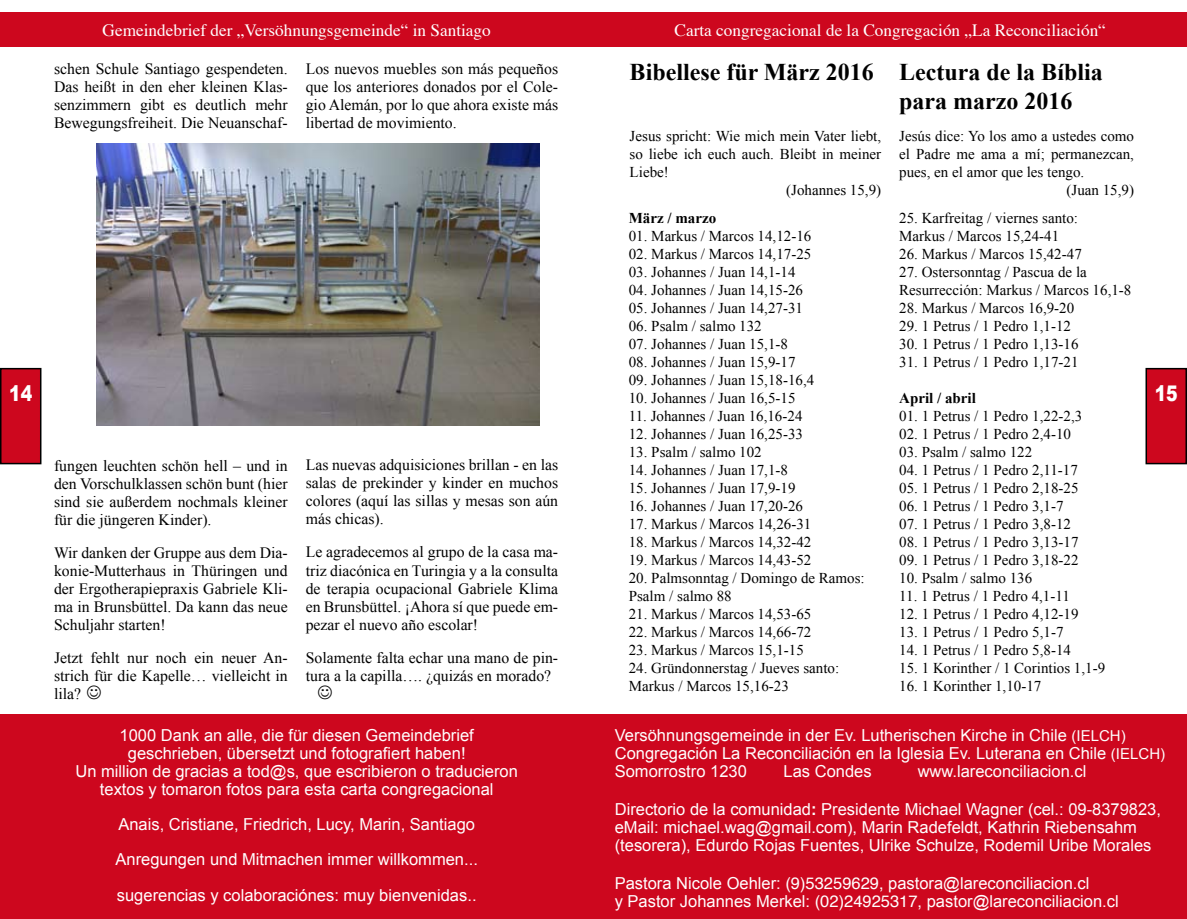
<style>
.page{position:relative;width:1187px;height:919px;background:#fff}
.page>*{position:absolute;margin:0;border:0;box-sizing:border-box;transform-origin:0 0}
.t1{font:700 24px/28.8px "Times New Roman";color:#000}
.t2{font:900 21.6px "Arial";color:#fff;scale:.8 1}
.t3{font:17.25px "Times";color:#fff}
.t4{font:16.5px/18.1px "Arial";color:#fff}
.t5{font:15.75px/18px "Times New Roman";color:#000;text-align:justify}
.t6{font:15px/18px "Times New Roman";color:#000}
.t7{font:700 15px "Times New Roman";color:#000}
.s1{font-size:15px}
.s2{font-weight:700}
.s3{font-family:"Helvetica"}
</style>
<div class="page">
<div style="left:1px;top:368px;width:40px;height:95px;background:#cd071e"></div>
<div style="left:0;top:368px;width:41px;height:96px;border:2px solid #000"></div>
<div style="left:0;top:13px;width:593px;height:34px;background:#cd071e"></div>
<div style="left:593px;top:13px;width:593px;height:34px;background:#cd071e"></div>
<div style="left:1146px;top:368px;width:40px;height:95px;background:#cd071e"></div>
<div style="left:1145px;top:368px;width:41px;height:96px;border:2px solid #000"></div>
<div style="left:593px;top:714px;width:593px;height:204px;background:#cd071e"></div>
<div style="left:0;top:714px;width:593px;height:204px;background:#cd071e"></div>
<img style="left:97px;top:144px;width:442px;height:281px">
<h2 class="t2" style="left:9px;top:378px;width:30px">14</h2>
<p class="t3" style="left:103px;top:14px;width:390px">Gemeindebrief der „Versöhnungsgemeinde“ in Santiago</p>
<p class="t3" style="left:674px;top:14px;width:433px">Carta congregacional de la Congregación „La Reconciliación“</p>
<p class="t5" style="left:54px;top:60px;width:235px">schen Schule Santiago gespendeten.<br>Das heißt in den eher kleinen Klas&shy;senzimmern gibt es deutlich mehr Bewegungsfreiheit. Die Neuanschaf-</p>
<p class="t5" style="left:306px;top:59px;width:254px">Los nuevos muebles son más pequeños que los anteriores donados por el Cole&shy;gio Alemán, por lo que ahora existe más libertad de movimiento.</p>
<p class="t5" style="left:54px;top:456px;width:235px">fungen leuchten schön hell – und in den Vorschulklassen schön bunt (hier sind sie außerdem nochmals kleiner für die jüngeren Kinder).</p>
<p class="t5" style="left:54px;top:543px;width:235px">Wir danken der Gruppe aus dem Dia&shy;konie-Mutterhaus in Thüringen und der Ergotherapiepraxis Gabriele Kli&shy;ma in Brunsbüttel. Da kann das neue Schuljahr starten!</p>
<p class="t5" style="left:54px;top:648px;width:235px">Jetzt fehlt nur noch ein neuer An&shy;strich für die Kapelle… vielleicht in lila?</p>
<p class="t5" style="left:306px;top:456px;width:254px">Las nuevas adquisiciones brillan - en las salas de prekinder y kinder en muchos colores (aquí las sillas y mesas son aún más chicas).</p>
<p class="t5" style="left:306px;top:543px;width:254px">Le agradecemos al grupo de la casa ma&shy;triz diacónica en Turingia y a la consulta de terapia ocupacional Gabriele Klima en Brunsbüttel. ¡Ahora sí que puede em&shy;pezar el nuevo año escolar!</p>
<p class="t5" style="left:306px;top:648px;width:254px">Solamente falta echar una mano de pin&shy;tura a la capilla…. ¿quizás en morado?</p>
<p class="t4" style="left:75px;top:725px;width:444px;text-align:center">1000 Dank an alle, die für diesen Gemeindebrief geschrieben, übersetzt und fotografiert haben!<br>Un million de gracias a tod@s, que escribieron o traducieron textos y tomaron fotos para esta carta congregacional</p>
<p class="t4" style="left:115px;top:807px;width:364px;line-height:35.1px">Anais, Cristiane, Friedrich, Lucy, Marin, Santiago<br>Anregungen und Mitmachen immer willkommen... sugerencias y colaboraciónes: muy bienvenidas..</p>
<h1 class="t1" style="left:629px;top:57px;width:246px">Bibellese für März 2016</h1>
<p class="t6" style="left:629px;top:127px;width:253px">Jesus spricht: Wie mich mein Vater liebt,</p>
<p class="t6" style="left:629px;top:145px;width:253px">so liebe ich euch auch. Bleibt in meiner</p>
<p class="t6" style="left:629px;top:163px;width:41px">Liebe!</p>
<p class="t6" style="left:786px;top:181px;width:96px">(Johannes 15,9)</p>
<p class="t7" style="left:628px;top:208px;width:89px">März / marzo</p>
<p class="t6" style="left:628px;top:227px;width:184px">01. Markus / Marcos 14,12-16</p>
<p class="t6" style="left:628px;top:245px;width:184px">02. Markus / Marcos 14,17-25</p>
<p class="t6" style="left:628px;top:263px;width:168px">03. Johannes / Juan 14,1-14</p>
<p class="t6" style="left:628px;top:281px;width:176px">04. Johannes / Juan 14,15-26</p>
<p class="t6" style="left:628px;top:299px;width:176px">05. Johannes / Juan 14,27-31</p>
<p class="t6" style="left:628px;top:317px;width:134px">06. Psalm / salmo 132</p>
<p class="t6" style="left:628px;top:335px;width:161px">07. Johannes / Juan 15,1-8</p>
<p class="t6" style="left:628px;top:353px;width:168px">08. Johannes / Juan 15,9-17</p>
<p class="t6" style="left:628px;top:371px;width:187px">09. Johannes / Juan 15,18-16,4</p>
<p class="t6" style="left:628px;top:389px;width:168px">10. Johannes / Juan 16,5-15</p>
<p class="t6" style="left:628px;top:407px;width:175px">11. Johannes / Juan 16,16-24</p>
<p class="t6" style="left:628px;top:425px;width:176px">12. Johannes / Juan 16,25-33</p>
<p class="t6" style="left:628px;top:443px;width:134px">13. Psalm / salmo 102</p>
<p class="t6" style="left:628px;top:461px;width:161px">14. Johannes / Juan 17,1-8</p>
<p class="t6" style="left:628px;top:479px;width:168px">15. Johannes / Juan 17,9-19</p>
<p class="t6" style="left:628px;top:497px;width:176px">16. Johannes / Juan 17,20-26</p>
<p class="t6" style="left:628px;top:515px;width:184px">17. Markus / Marcos 14,26-31</p>
<p class="t6" style="left:628px;top:533px;width:184px">18. Markus / Marcos 14,32-42</p>
<p class="t6" style="left:628px;top:551px;width:184px">19. Markus / Marcos 14,43-52</p>
<p class="t6" style="left:628px;top:569px;width:237px">20. Palmsonntag / Domingo de Ramos:<br>Psalm / salmo 88</p>
<p class="t6" style="left:628px;top:605px;width:184px">21. Markus / Marcos 14,53-65</p>
<p class="t6" style="left:628px;top:623px;width:184px">22. Markus / Marcos 14,66-72</p>
<p class="t6" style="left:628px;top:641px;width:176px">23. Markus / Marcos 15,1-15</p>
<p class="t6" style="left:628px;top:659px;width:212px">24. Gründonnerstag / Jueves santo:<br>Markus / Marcos 15,16-23</p>
<h1 class="t1" style="left:899px;top:57px;width:205px">Lectura de la Bíblia para marzo 2016</h1>
<p class="t6" style="left:899px;top:127px;width:236px">Jesús dice: Yo los amo a ustedes como</p>
<p class="t6" style="left:899px;top:145px;width:236px">el Padre me ama a mí; permanezcan,</p>
<p class="t6" style="left:899px;top:163px;width:186px">pues, en el amor que les tengo.</p>
<p class="t6" style="left:1066px;top:181px;width:69px">(Juan 15,9)</p>
<p class="t6" style="left:899px;top:209px;width:180px">25. Karfreitag / viernes santo:<br>Markus / Marcos 15,24-41</p>
<p class="t6" style="left:899px;top:245px;width:184px">26. Markus / Marcos 15,42-47</p>
<p class="t6" style="left:899px;top:263px;width:234px">27. Ostersonntag / Pascua de la<br>Resurrección: Markus / Marcos 16,1-8</p>
<p class="t6" style="left:899px;top:299px;width:176px">28. Markus / Marcos 16,9-20</p>
<p class="t6" style="left:899px;top:317px;width:173px">29. 1 Petrus / 1 Pedro 1,1-12</p>
<p class="t6" style="left:899px;top:335px;width:181px">30. 1 Petrus / 1 Pedro 1,13-16</p>
<p class="t6" style="left:899px;top:353px;width:181px">31. 1 Petrus / 1 Pedro 1,17-21</p>
<p class="t7" style="left:899px;top:388px;width:78px">April / abril</p>
<p class="t6" style="left:899px;top:407px;width:184px">01. 1 Petrus / 1 Pedro 1,22-2,3</p>
<p class="t6" style="left:899px;top:425px;width:173px">02. 1 Petrus / 1 Pedro 2,4-10</p>
<p class="t6" style="left:899px;top:443px;width:134px">03. Psalm / salmo 122</p>
<p class="t6" style="left:899px;top:461px;width:180px">04. 1 Petrus / 1 Pedro 2,11-17</p>
<p class="t6" style="left:899px;top:479px;width:181px">05. 1 Petrus / 1 Pedro 2,18-25</p>
<p class="t6" style="left:899px;top:497px;width:166px">06. 1 Petrus / 1 Pedro 3,1-7</p>
<p class="t6" style="left:899px;top:515px;width:173px">07. 1 Petrus / 1 Pedro 3,8-12</p>
<p class="t6" style="left:899px;top:533px;width:181px">08. 1 Petrus / 1 Pedro 3,13-17</p>
<p class="t6" style="left:899px;top:551px;width:181px">09. 1 Petrus / 1 Pedro 3,18-22</p>
<p class="t6" style="left:899px;top:569px;width:134px">10. Psalm / salmo 136</p>
<p class="t6" style="left:899px;top:587px;width:172px">11. 1 Petrus / 1 Pedro 4,1-11</p>
<p class="t6" style="left:899px;top:605px;width:181px">12. 1 Petrus / 1 Pedro 4,12-19</p>
<p class="t6" style="left:899px;top:623px;width:166px">13. 1 Petrus / 1 Pedro 5,1-7</p>
<p class="t6" style="left:899px;top:641px;width:173px">14. 1 Petrus / 1 Pedro 5,8-14</p>
<p class="t6" style="left:899px;top:659px;width:207px">15. 1 Korinther / 1 Corintios 1,1-9</p>
<p class="t6" style="left:899px;top:677px;width:144px">16. 1 Korinther 1,10-17</p>
<h2 class="t2" style="left:1154px;top:378px;width:30px">15</h2>
<p class="t4" style="left:614px;top:725px;width:552px">Versöhnungsgemeinde in der Ev. Lutherischen Kirche in Chile <span class="s1">(IELCH)<br></span>Congregación La Reconciliación en la Iglesia Ev. Luterana en Chile <span class="s1">(IELCH)<br></span>Somorrostro 1230</p>
<p class="t4" style="left:783px;top:762px;width:90px">Las Condes</p>
<p class="t4" style="left:917px;top:762px;width:170px">www.lareconciliacion.cl</p>
<p class="t4" style="left:614px;top:800px;width:547px">Directorio de la comunidad<span class="s2">:</span> Presidente Michael Wagner (cel.: 09-8379823, eMail: michael.wag@gmail.com), Marin Radefeldt, Kathrin Riebensahm (tesorera), Edurdo Rojas Fuentes, Ulrike Schulze, Rodemil Uribe Morales</p>
<p class="t4" style="left:614px;top:874px;width:505px">Pastora Nicole Oehler: <span class="s3">(9)53259629,</span> pastora@lareconciliacion.cl<br>y Pastor Johannes Merkel: <span class="s3">(02)24925317,</span> pastor@lareconciliacion.cl</p>
</div>
